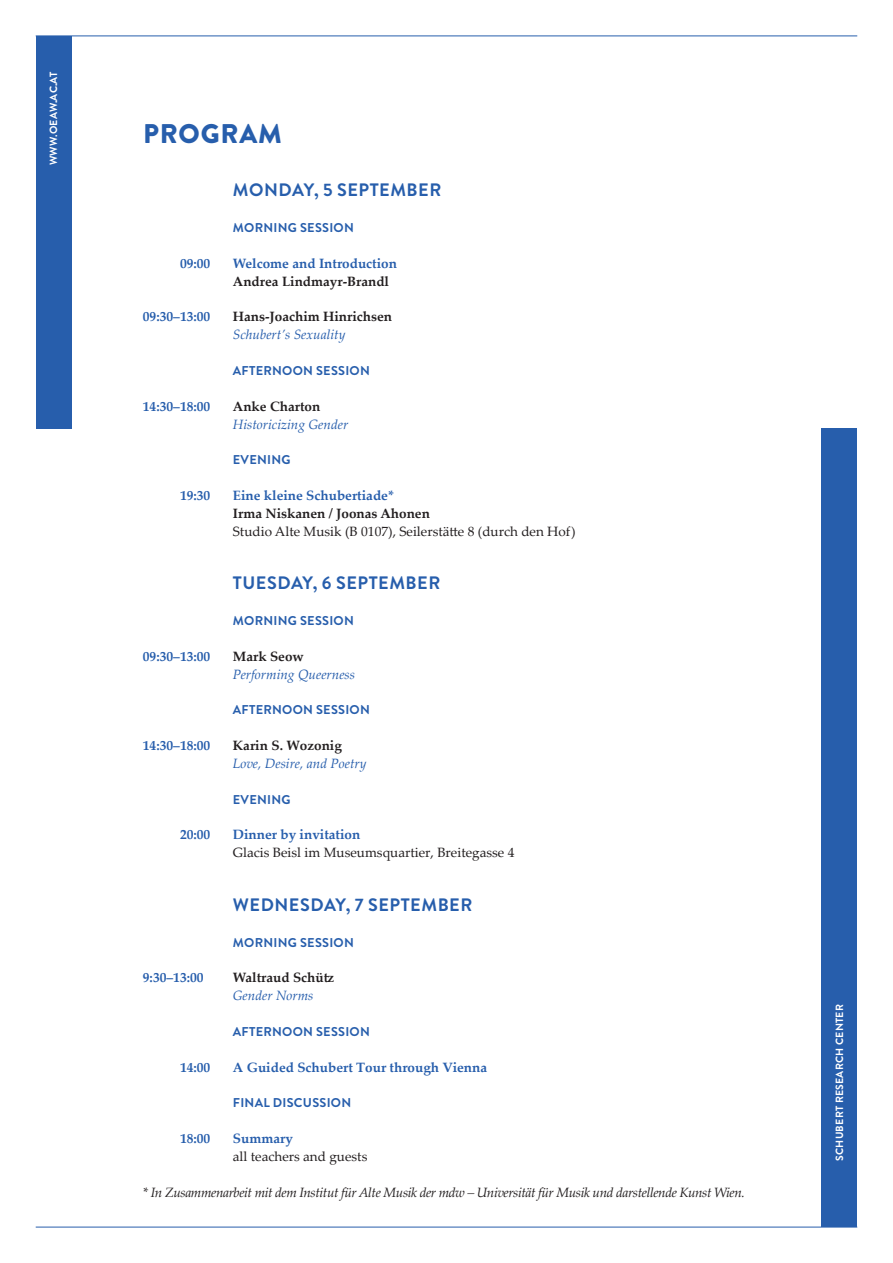
<style>
.page{position:relative;width:893px;height:1263px;background:#fff}
.page>*{position:absolute;margin:0;border:0;box-sizing:border-box;transform-origin:0 0}
.t1{font:900 27px "Brandon Grotesque";letter-spacing:.03em;color:#275eac}
.t2{font:700 18px "Brandon Grotesque";letter-spacing:.03em;color:#275eac}
.t3{font:700 13.5px "Palatino Linotype";color:#275eac}
.t4{font:700 13.5px "Palatino Linotype";color:#231f20}
.t5{font:13.5px "Palatino Linotype";color:#231f20}
.t6{font:italic 13.5px "Palatino Linotype";letter-spacing:-.03em;color:#231f20}
.t7{font:italic 13.5px "Palatino Linotype";color:#275eac}
.t8{font:700 12.75px "Brandon Grotesque";letter-spacing:.02em;color:#275eac}
.t9{font:700 10.5px "Brandon Grotesque";letter-spacing:.02em;color:#fff}
</style>
<div class="page">
<div style="left:36px;top:36px;width:35px;height:393px;background:#275eac"></div>
<div style="left:821px;top:429px;width:36px;height:798px;background:#275eac"></div>
<hr style="left:36px;top:36px;width:821px;height:1px;background:#275eac">
<hr style="left:36px;top:1227px;width:821px;height:1px;background:#275eac">
<p class="t9" style="left:46px;top:165px;width:95px;rotate:-90deg">WWW.OEAW.AC.AT</p>
<h1 class="t1" style="left:143px;top:114px;width:140px">PROGRAM</h1>
<h2 class="t2" style="left:233px;top:178px;width:210px">MONDAY, 5 SEPTEMBER</h2>
<p class="t8" style="left:233px;top:219px;width:123px">MORNING SESSION</p>
<p class="t3" style="left:180px;top:254px;width:32px">09:00</p>
<p class="t3" style="left:233px;top:254px;width:166px">Welcome and Introduction</p>
<p class="t4" style="left:233px;top:272px;width:158px">Andrea Lindmayr-Brandl</p>
<p class="t3" style="left:143px;top:307px;width:69px">09:30–13:00</p>
<p class="t4" style="left:233px;top:307px;width:161px">Hans-Joachim Hinrichsen</p>
<p class="t7" style="left:233px;top:325px;width:114px">Schubert’s Sexuality</p>
<p class="t8" style="left:233px;top:362px;width:139px">AFTERNOON SESSION</p>
<p class="t3" style="left:143px;top:397px;width:69px">14:30–18:00</p>
<p class="t4" style="left:233px;top:397px;width:89px">Anke Charton</p>
<p class="t7" style="left:233px;top:414px;width:117px">Historicizing Gender</p>
<p class="t8" style="left:233px;top:451px;width:59px">EVENING</p>
<p class="t3" style="left:180px;top:486px;width:32px">19:30</p>
<p class="t3" style="left:233px;top:486px;width:163px">Eine kleine Schubertiade*</p>
<p class="t4" style="left:233px;top:504px;width:199px">Irma Niskanen / Joonas Ahonen</p>
<p class="t5" style="left:233px;top:522px;width:344px">Studio Alte Musik (B 0107), Seilerstätte 8 (durch den Hof)</p>
<h2 class="t2" style="left:233px;top:571px;width:209px">TUESDAY, 6 SEPTEMBER</h2>
<p class="t8" style="left:233px;top:612px;width:123px">MORNING SESSION</p>
<p class="t3" style="left:143px;top:647px;width:69px">09:30–13:00</p>
<p class="t4" style="left:233px;top:647px;width:72px">Mark Seow</p>
<p class="t7" style="left:233px;top:664px;width:124px">Performing Queerness</p>
<p class="t8" style="left:233px;top:701px;width:139px">AFTERNOON SESSION</p>
<p class="t3" style="left:143px;top:736px;width:69px">14:30–18:00</p>
<p class="t4" style="left:233px;top:736px;width:111px">Karin S. Wozonig</p>
<p class="t7" style="left:233px;top:754px;width:135px">Love, Desire, and Poetry</p>
<p class="t8" style="left:233px;top:790px;width:59px">EVENING</p>
<p class="t3" style="left:180px;top:825px;width:32px">20:00</p>
<p class="t3" style="left:233px;top:825px;width:129px">Dinner by invitation</p>
<p class="t5" style="left:233px;top:843px;width:283px">Glacis Beisl im Museumsquartier, Breitegasse 4</p>
<h2 class="t2" style="left:233px;top:892px;width:241px">WEDNESDAY, 7 SEPTEMBER</h2>
<p class="t8" style="left:233px;top:933px;width:123px">MORNING SESSION</p>
<p class="t3" style="left:143px;top:968px;width:62px">9:30–13:00</p>
<p class="t4" style="left:233px;top:968px;width:103px">Waltraud Schütz</p>
<p class="t7" style="left:233px;top:986px;width:82px">Gender Norms</p>
<p class="t8" style="left:233px;top:1022px;width:139px">AFTERNOON SESSION</p>
<p class="t3" style="left:180px;top:1057px;width:32px">14:00</p>
<p class="t3" style="left:233px;top:1057px;width:256px">A Guided Schubert Tour through Vienna</p>
<p class="t8" style="left:233px;top:1094px;width:120px">FINAL DISCUSSION</p>
<p class="t3" style="left:180px;top:1129px;width:32px">18:00</p>
<p class="t3" style="left:233px;top:1129px;width:62px">Summary</p>
<p class="t5" style="left:233px;top:1147px;width:136px">all teachers and guests</p>
<p class="t6" style="left:143px;top:1182px;width:603px">* In Zusammenarbeit mit dem Institut für Alte Musik der mdw – Universität für Musik und darstellende Kunst Wien.</p>
<p class="t9" style="left:832px;top:1161px;width:158px;rotate:-90deg">SCHUBERT RESEARCH CENTER</p>
</div>
